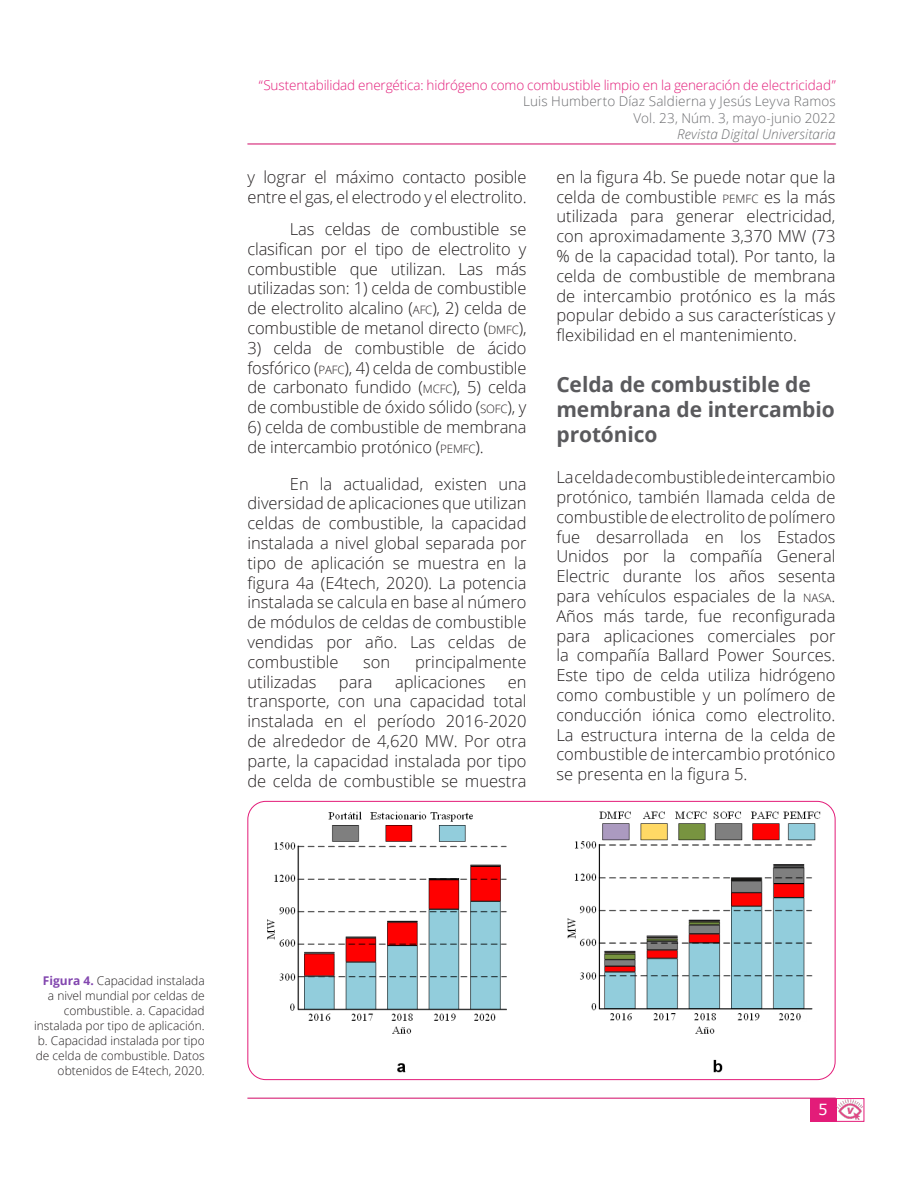
<style>
.page{position:relative;width:918px;height:1188px;background:#fff}
.page>*{position:absolute;margin:0;border:0;box-sizing:border-box;transform-origin:0 0}
.subtitulo-1{font:700 21px/25.2px "Open Sans";letter-spacing:-.005em;color:#5a5a5d}
.texto_sangria{font:300 16.5px/19.8px "Open Sans";color:#231f20;text-align:justify}
.texto_normal{font:300 16.5px/19.8px "Open Sans";letter-spacing:-.01em;color:#231f20}
.t1{font:15px "Verdana";color:#fff}
.t2{font:300 13.5px "Open Sans";letter-spacing:-.01em;color:#e31c79}
.t3{font:300 13.5px/16.2px "Open Sans";letter-spacing:.01em;color:#6c6d70;text-align:right}
.t4{font:italic 300 13.5px "Open Sans";letter-spacing:.005em;color:#6c6d70}
.imagen{font:300 12px/15px "Open Sans";color:#231f20;text-align:right}
.s1{font-size:11.55px}
.s2{font-weight:700;color:#8246af}
</style>
<div class="page">
<div style="left:810px;top:1098px;width:26px;height:24px;background:#e31c79"></div>
<hr style="left:247px;top:1097px;width:589px;height:2px;background:#eaacc9">
<hr style="left:247px;top:1098px;width:589px;height:1px;background:#e31c79">
<div style="left:836px;top:1098px;width:28px;height:24px;border:1px solid #e31c79"></div>
<img style="left:837px;top:1099px;width:26px;height:20px">
<hr style="left:247px;top:143px;width:589px;height:2px;background:#e37ead">
<hr style="left:247px;top:144px;width:589px;height:1px;background:#e31c79">
<img style="left:250px;top:801px;width:583px;height:279px">
<p class="t2" style="left:259px;top:76px;width:578px">“Sustentabilidad energética: hidrógeno como combustible limpio en la generación de electricidad”</p>
<p class="t3" style="left:523px;top:93px;width:314px">Luis Humberto Díaz Saldierna y Jesús Leyva Ramos<br>Vol. 23, Núm. 3, mayo-junio 2022</p>
<p class="t4" style="left:677px;top:125px;width:160px">Revista Digital Universitaria</p>
<p class="texto_normal" style="left:247px;top:166px;width:281px">y lograr el máximo contacto posible entre el gas, el electrodo y el electrolito.</p>
<p class="texto_sangria" style="left:247px;top:219px;width:281px;text-indent:43px">Las celdas de combustible se clasifican por el tipo de electrolito y combustible que utilizan. Las más utilizadas son: 1) celda de combustible de electrolito alcalino (<span class="s1">AFC</span>), 2) celda de combustible de metanol directo (<span class="s1">DMFC</span>),</p>
<p class="texto_sangria" style="left:247px;top:338px;width:281px">3) celda de combustible de ácido fosfórico (<span class="s1">PAFC</span>), 4) celda de combustible de carbonato fundido (<span class="s1">MCFC</span>), 5) celda de combustible de óxido sólido (<span class="s1">SOFC</span>), y</p>
<p class="texto_sangria" style="left:247px;top:417px;width:281px">6) celda de combustible de membrana de intercambio protónico (<span class="s1">PEMFC</span>).</p>
<p class="texto_sangria" style="left:247px;top:473px;width:281px;text-indent:43px">En la actualidad, existen una diversidad de aplicaciones que utilizan celdas de combustible, la capacidad instalada a nivel global separada por tipo de aplicación se muestra en la figura 4a (E4tech, 2020). La potencia instalada se calcula en base al número de módulos de celdas de combustible vendidas por año. Las celdas de combustible</p>
<p class="texto_sangria" style="left:556px;top:166px;width:281px">en la figura 4b. Se puede notar que la celda de combustible <span class="s1">PEMFC</span> es la más utilizada para generar electricidad, con aproximadamente 3,370 MW (73 % de la capacidad total). Por tanto, la celda de combustible de membrana de intercambio protónico es la más popular debido a sus características y flexibilidad en el mantenimiento.</p>
<p class="subtitulo-1" style="left:556px;top:371px;width:280px">Celda de combustible de membrana de intercambio protónico</p>
<p class="texto_normal" style="left:556px;top:467px;width:281px;text-align:justify">La celda de combustible de intercambio protónico, también llamada celda de combustible de electrolito de polímero fue desarrollada en los Estados Unidos por la compañía General Electric durante los años sesenta para vehículos espaciales de la <span class="s1">NASA</span>.<br>Años más tarde, fue reconfigurada para aplicaciones comerciales por la compañía Ballard Power Sources.<br>Este tipo de celda utiliza hidrógeno como combustible y un polímero de conducción iónica como electrolito.<br>La estructura interna de la celda de combustible de intercambio protónico se presenta en la figura 5.</p>
<p class="texto_sangria" style="left:363px;top:652px;width:29px">son</p>
<p class="texto_sangria" style="left:415px;top:652px;width:113px">principalmente</p>
<p class="texto_sangria" style="left:247px;top:671px;width:71px">utilizadas</p>
<p class="texto_sangria" style="left:339px;top:671px;width:35px">para</p>
<p class="texto_sangria" style="left:395px;top:671px;width:92px">aplicaciones</p>
<p class="texto_sangria" style="left:247px;top:671px;width:281px;text-indent:260px">en transporte, con una capacidad total instalada en el período 2016-2020 de alrededor de 4,620 MW. Por otra parte, la capacidad instalada por tipo de celda de combustible se muestra</p>
<p class="imagen" style="left:34px;top:973px;width:172px"><span class="s2">Figura 4.</span> Capacidad instalada a nivel mundial por celdas de combustible. a. Capacidad instalada por tipo de aplicación. b. Capacidad instalada por tipo de celda de combustible. Datos obtenidos de E4tech, 2020.</p>
<p class="t1" style="left:818px;top:1097px;width:38px">5 5</p>
</div>
